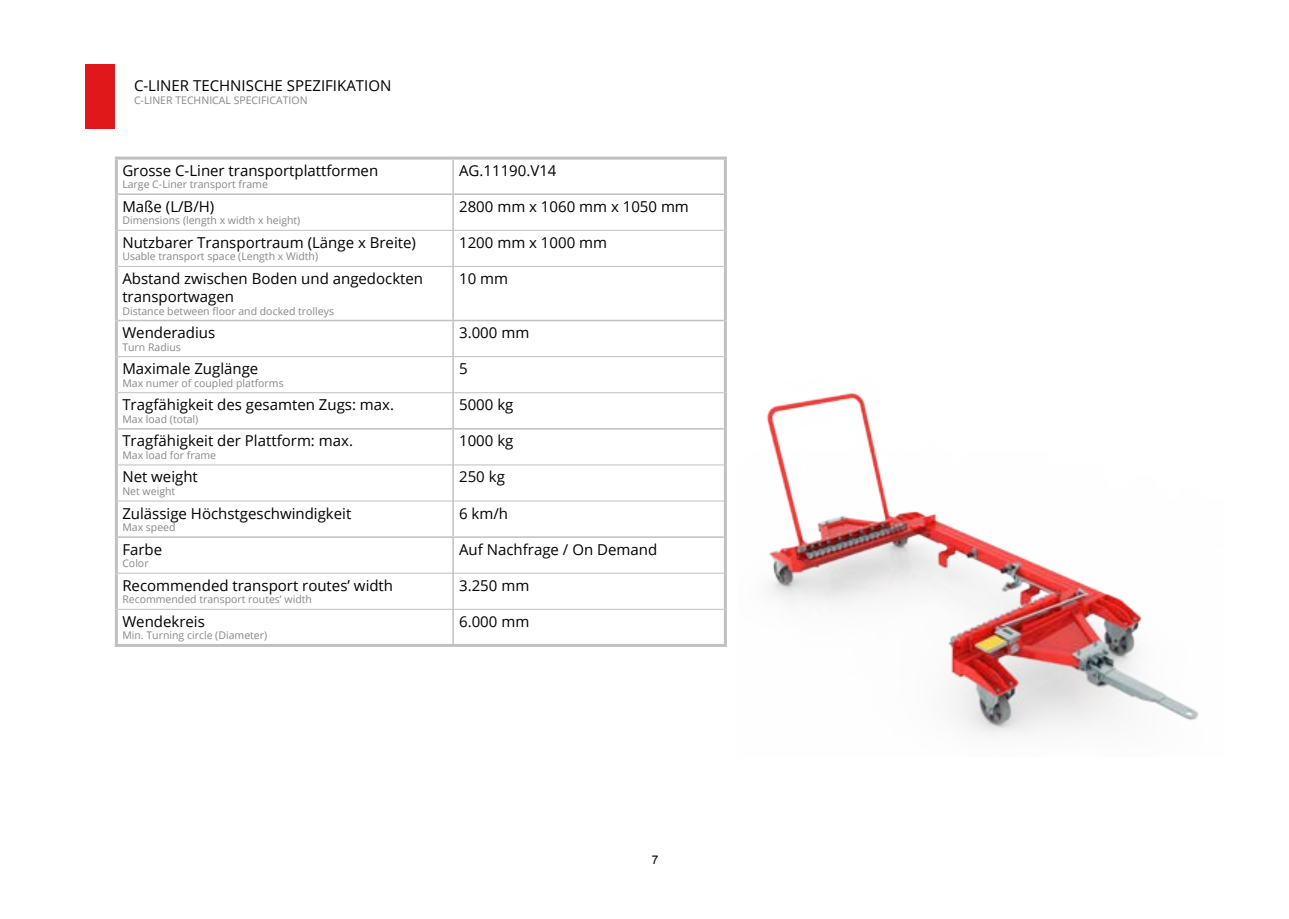
<style>
.page{position:relative;width:1289px;height:919px;background:#fff}
.page>*{position:absolute;margin:0;border:0;box-sizing:border-box;transform-origin:0 0}
.t1{font:15px/18px "Open Sans";color:#000}
.t2{font:12px "Arial";color:#000}
.t3{font:10.5px "Open Sans";color:#878787}
</style>
<div class="page">
<hr style="left:115px;top:157px;width:338px;height:3px;background:#c1c0c0">
<hr style="left:115px;top:160px;width:3px;height:34px;background:#c1c0c0">
<hr style="left:453px;top:157px;width:274px;height:3px;background:#c1c0c0">
<hr style="left:724px;top:160px;width:3px;height:34px;background:#c1c0c0">
<hr style="left:115px;top:194px;width:3px;height:36px;background:#c1c0c0">
<hr style="left:724px;top:194px;width:3px;height:36px;background:#c1c0c0">
<hr style="left:115px;top:230px;width:3px;height:36px;background:#c1c0c0">
<hr style="left:724px;top:230px;width:3px;height:36px;background:#c1c0c0">
<hr style="left:115px;top:266px;width:3px;height:54px;background:#c1c0c0">
<hr style="left:724px;top:266px;width:3px;height:54px;background:#c1c0c0">
<hr style="left:115px;top:320px;width:3px;height:36px;background:#c1c0c0">
<hr style="left:724px;top:320px;width:3px;height:36px;background:#c1c0c0">
<hr style="left:115px;top:356px;width:3px;height:36px;background:#c1c0c0">
<hr style="left:724px;top:356px;width:3px;height:36px;background:#c1c0c0">
<hr style="left:115px;top:392px;width:3px;height:37px;background:#c1c0c0">
<hr style="left:724px;top:392px;width:3px;height:37px;background:#c1c0c0">
<hr style="left:115px;top:429px;width:3px;height:36px;background:#c1c0c0">
<hr style="left:724px;top:429px;width:3px;height:36px;background:#c1c0c0">
<hr style="left:115px;top:465px;width:3px;height:36px;background:#c1c0c0">
<hr style="left:724px;top:465px;width:3px;height:36px;background:#c1c0c0">
<hr style="left:115px;top:501px;width:3px;height:36px;background:#c1c0c0">
<hr style="left:724px;top:501px;width:3px;height:36px;background:#c1c0c0">
<hr style="left:115px;top:537px;width:3px;height:36px;background:#c1c0c0">
<hr style="left:724px;top:537px;width:3px;height:36px;background:#c1c0c0">
<hr style="left:115px;top:573px;width:3px;height:36px;background:#c1c0c0">
<hr style="left:724px;top:573px;width:3px;height:36px;background:#c1c0c0">
<hr style="left:115px;top:609px;width:3px;height:35px;background:#c1c0c0">
<hr style="left:724px;top:609px;width:3px;height:35px;background:#c1c0c0">
<hr style="left:115px;top:644px;width:338px;height:3px;background:#c1c0c0">
<hr style="left:453px;top:644px;width:274px;height:3px;background:#c1c0c0">
<hr style="left:452px;top:160px;width:2px;height:33px;background:#c1c0c0">
<hr style="left:118px;top:193px;width:335px;height:2px;background:#c1c0c0">
<hr style="left:453px;top:193px;width:271px;height:2px;background:#c1c0c0">
<hr style="left:452px;top:195px;width:2px;height:35px;background:#c1c0c0">
<hr style="left:452px;top:230px;width:2px;height:36px;background:#c1c0c0">
<hr style="left:452px;top:266px;width:2px;height:54px;background:#c1c0c0">
<hr style="left:118px;top:320px;width:335px;height:1px;background:#c1c0c0">
<hr style="left:453px;top:320px;width:271px;height:1px;background:#c1c0c0">
<hr style="left:452px;top:321px;width:2px;height:35px;background:#c1c0c0">
<hr style="left:452px;top:357px;width:2px;height:35px;background:#c1c0c0">
<hr style="left:452px;top:393px;width:2px;height:35px;background:#c1c0c0">
<hr style="left:118px;top:428px;width:335px;height:1px;background:#c1c0c0">
<hr style="left:453px;top:428px;width:271px;height:1px;background:#c1c0c0">
<hr style="left:452px;top:429px;width:2px;height:35px;background:#c1c0c0">
<hr style="left:452px;top:465px;width:2px;height:36px;background:#c1c0c0">
<hr style="left:452px;top:501px;width:2px;height:35px;background:#c1c0c0">
<hr style="left:118px;top:536px;width:335px;height:2px;background:#c1c0c0">
<hr style="left:453px;top:536px;width:271px;height:2px;background:#c1c0c0">
<hr style="left:452px;top:538px;width:2px;height:35px;background:#c1c0c0">
<hr style="left:452px;top:573px;width:2px;height:36px;background:#c1c0c0">
<hr style="left:452px;top:609px;width:2px;height:35px;background:#c1c0c0">
<hr style="left:118px;top:230px;width:335px;height:1px;background:#c1c0c0">
<hr style="left:453px;top:230px;width:271px;height:1px;background:#c1c0c0">
<hr style="left:118px;top:266px;width:335px;height:1px;background:#c1c0c0">
<hr style="left:453px;top:266px;width:271px;height:1px;background:#c1c0c0">
<hr style="left:118px;top:356px;width:335px;height:1px;background:#c1c0c0">
<hr style="left:453px;top:356px;width:271px;height:1px;background:#c1c0c0">
<hr style="left:118px;top:392px;width:335px;height:1px;background:#c1c0c0">
<hr style="left:453px;top:392px;width:271px;height:1px;background:#c1c0c0">
<hr style="left:118px;top:464px;width:335px;height:1px;background:#c1c0c0">
<hr style="left:453px;top:464px;width:271px;height:1px;background:#c1c0c0">
<hr style="left:118px;top:500px;width:335px;height:1px;background:#c1c0c0">
<hr style="left:453px;top:500px;width:271px;height:1px;background:#c1c0c0">
<hr style="left:118px;top:573px;width:335px;height:1px;background:#c1c0c0">
<hr style="left:453px;top:573px;width:271px;height:1px;background:#c1c0c0">
<hr style="left:118px;top:609px;width:335px;height:1px;background:#c1c0c0">
<hr style="left:453px;top:609px;width:271px;height:1px;background:#c1c0c0">
<div style="left:85px;top:64px;width:30px;height:64px;background:#e0181c"></div>
<img style="left:766px;top:393px;width:433px;height:342px">
<p class="t1" style="left:134px;top:76px;width:259px">C-LINER TECHNISCHE SPEZIFIKATION</p>
<p class="t3" style="left:134px;top:93px;width:175px">C-LINER TECHNICAL SPECIFICATION</p>
<p class="t1" style="left:122px;top:161px;width:257px">Grosse C-Liner transportplattformen</p>
<p class="t3" style="left:122px;top:177px;width:147px">Large C-Liner transport frame</p>
<p class="t1" style="left:459px;top:161px;width:99px">AG.11190.V14</p>
<p class="t1" style="left:122px;top:197px;width:93px">Maße (L/B/H)</p>
<p class="t3" style="left:122px;top:213px;width:179px">Dimensions (length x width x height)</p>
<p class="t1" style="left:459px;top:197px;width:231px">2800 mm x 1060 mm x 1050 mm</p>
<p class="t1" style="left:122px;top:233px;width:295px">Nutzbarer Transportraum (Länge x Breite)</p>
<p class="t3" style="left:122px;top:249px;width:197px">Usable transport space (Length x Width)</p>
<p class="t1" style="left:459px;top:233px;width:149px">1200 mm x 1000 mm</p>
<p class="t1" style="left:122px;top:269px;width:302px">Abstand zwischen Boden und angedockten transportwagen</p>
<p class="t3" style="left:122px;top:303px;width:213px">Distance between floor and docked trolleys</p>
<p class="t1" style="left:459px;top:269px;width:50px">10 mm</p>
<p class="t1" style="left:122px;top:323px;width:94px">Wenderadius</p>
<p class="t3" style="left:122px;top:339px;width:60px">Turn Radius</p>
<p class="t1" style="left:459px;top:323px;width:72px">3.000 mm</p>
<p class="t1" style="left:122px;top:359px;width:137px">Maximale Zuglänge</p>
<p class="t3" style="left:122px;top:375px;width:163px">Max numer of coupled platforms</p>
<p class="t1" style="left:459px;top:359px;width:10px">5</p>
<p class="t1" style="left:122px;top:395px;width:273px">Tragfähigkeit des gesamten Zugs: max.</p>
<p class="t3" style="left:122px;top:412px;width:78px">Max load (total)</p>
<p class="t1" style="left:459px;top:395px;width:56px">5000 kg</p>
<p class="t1" style="left:122px;top:431px;width:232px">Tragfähigkeit der Plattform: max.</p>
<p class="t3" style="left:122px;top:448px;width:95px">Max load for frame</p>
<p class="t1" style="left:459px;top:431px;width:56px">1000 kg</p>
<p class="t1" style="left:122px;top:467px;width:77px">Net weight</p>
<p class="t3" style="left:122px;top:484px;width:54px">Net weight</p>
<p class="t1" style="left:459px;top:467px;width:47px">250 kg</p>
<p class="t1" style="left:122px;top:503px;width:230px">Zulässige Höchstgeschwindigkeit</p>
<p class="t3" style="left:122px;top:520px;width:55px">Max speed</p>
<p class="t1" style="left:459px;top:503px;width:51px">6 km/h</p>
<p class="t1" style="left:122px;top:539px;width:41px">Farbe</p>
<p class="t3" style="left:122px;top:556px;width:28px">Color</p>
<p class="t1" style="left:459px;top:539px;width:200px">Auf Nachfrage / On Demand</p>
<p class="t1" style="left:122px;top:576px;width:272px">Recommended transport routes’ width</p>
<p class="t3" style="left:122px;top:592px;width:191px">Recommended transport routes’ width</p>
<p class="t1" style="left:459px;top:576px;width:72px">3.250 mm</p>
<p class="t1" style="left:122px;top:612px;width:84px">Wendekreis</p>
<p class="t3" style="left:122px;top:628px;width:146px">Min. Turning circle (Diameter)</p>
<p class="t1" style="left:459px;top:612px;width:72px">6.000 mm</p>
<p class="t2" style="left:651px;top:851px;width:8px">7</p>
</div>
